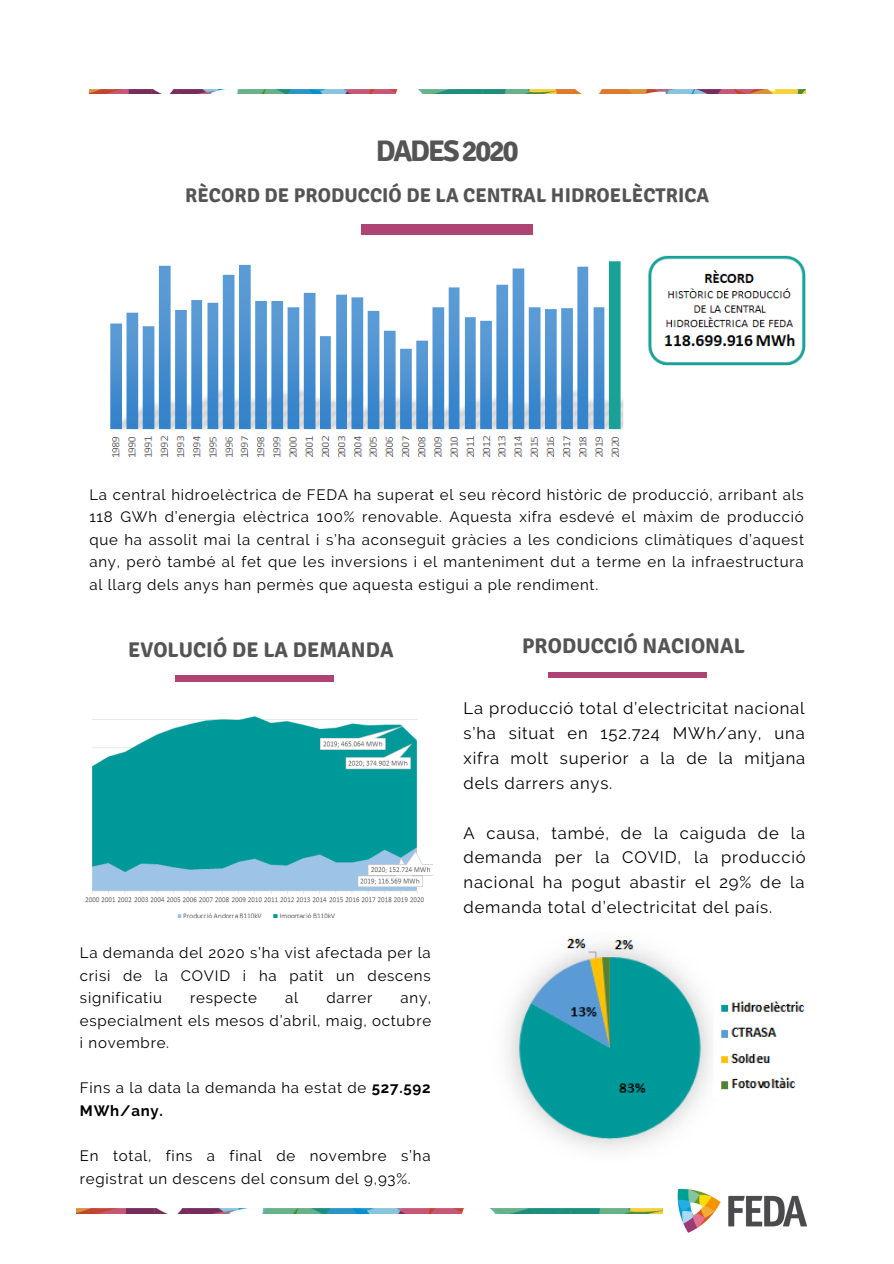
<style>
.page{position:relative;width:894px;height:1264px;background:#fff}
.page>*{position:absolute;margin:0;border:0;box-sizing:border-box;transform-origin:0 0}
.t1{font:700 29.85px "Signika";letter-spacing:-.07em;color:#545454}
.t2{font:700 21.3px "Signika";letter-spacing:.005em;color:#545454}
.t3{font:700 19.8px "Signika";letter-spacing:.005em;color:#545454}
.t4{font:16.65px/24.9px "Raleway";letter-spacing:.05em;color:#000;text-align:justify}
.t5{font:15px/22.5px "Raleway";letter-spacing:.05em;color:#000;text-align:justify}
.s1{font-weight:700}
</style>
<div class="page">
<img style="left:110px;top:224px;width:694px;height:233px">
<img style="left:89px;top:89px;width:715px;height:5px">
<div style="left:361px;top:224px;width:171px;height:11px;background:#ad4473"></div>
<div style="left:175px;top:676px;width:159px;height:5px;background:#ad4473"></div>
<img style="left:76px;top:1208px;width:586px;height:5px">
<img style="left:677px;top:1188px;width:129px;height:45px">
<img style="left:85px;top:716px;width:347px;height:201px">
<div style="left:547px;top:672px;width:159px;height:5px;background:#ad4473"></div>
<img style="left:507px;top:938px;width:298px;height:212px">
<p class="t1" style="left:375px;top:133px;width:144px">DADES2020</p>
<p class="t3" style="left:185px;top:183px;width:525px">RÈCORD DE PRODUCCIÓ DE LA CENTRAL HIDROELÈCTRICA</p>
<p class="t5" style="left:89px;top:483px;width:716px">La central hidroelèctrica de FEDA ha superat el seu rècord històric de producció, arribant als 118 GWh d’energia elèctrica 100% renovable. Aquesta xifra esdevé el màxim de producció que ha assolit mai la central i s’ha aconseguit gràcies a les condicions climàtiques d’aquest any, però també al fet que les inversions i el manteniment dut a terme en la infraestructura al llarg dels anys han permès que aquesta estigui a ple rendiment.</p>
<p class="t2" style="left:128px;top:636px;width:267px">EVOLUCIÓ DE LA DEMANDA</p>
<p class="t5" style="left:80px;top:941px;width:352px">La demanda del 2020 s’ha vist afectada per la crisi de la COVID i ha patit un descens significatiu</p>
<p class="t5" style="left:190px;top:986px;width:68px">respecte</p>
<p class="t5" style="left:285px;top:986px;width:15px">al</p>
<p class="t5" style="left:326px;top:986px;width:47px">darrer</p>
<p class="t5" style="left:80px;top:986px;width:353px;text-indent:320px">any, especialment els mesos d’abril, maig, octubre i novembre.</p>
<p class="t5" style="left:80px;top:1076px;width:352px">Fins a la data la demanda ha estat de <span class="s1">527.592<br>MWh/any.</span></p>
<p class="t5" style="left:80px;top:1144px;width:352px">En total, fins a final de novembre s’ha registrat un descens del consum del 9,93%.</p>
<p class="t2" style="left:522px;top:632px;width:224px">PRODUCCIÓ NACIONAL</p>
<p class="t4" style="left:463px;top:695px;width:343px">La producció total d’electricitat nacional s’ha situat en 152.724 MWh/any, una xifra molt superior a la de la mitjana dels darrers anys.</p>
<p class="t4" style="left:463px;top:820px;width:343px">A causa, també, de la caiguda de la demanda per la COVID, la producció nacional ha pogut abastir el 29% de la demanda total d’electricitat del país.</p>
</div>
